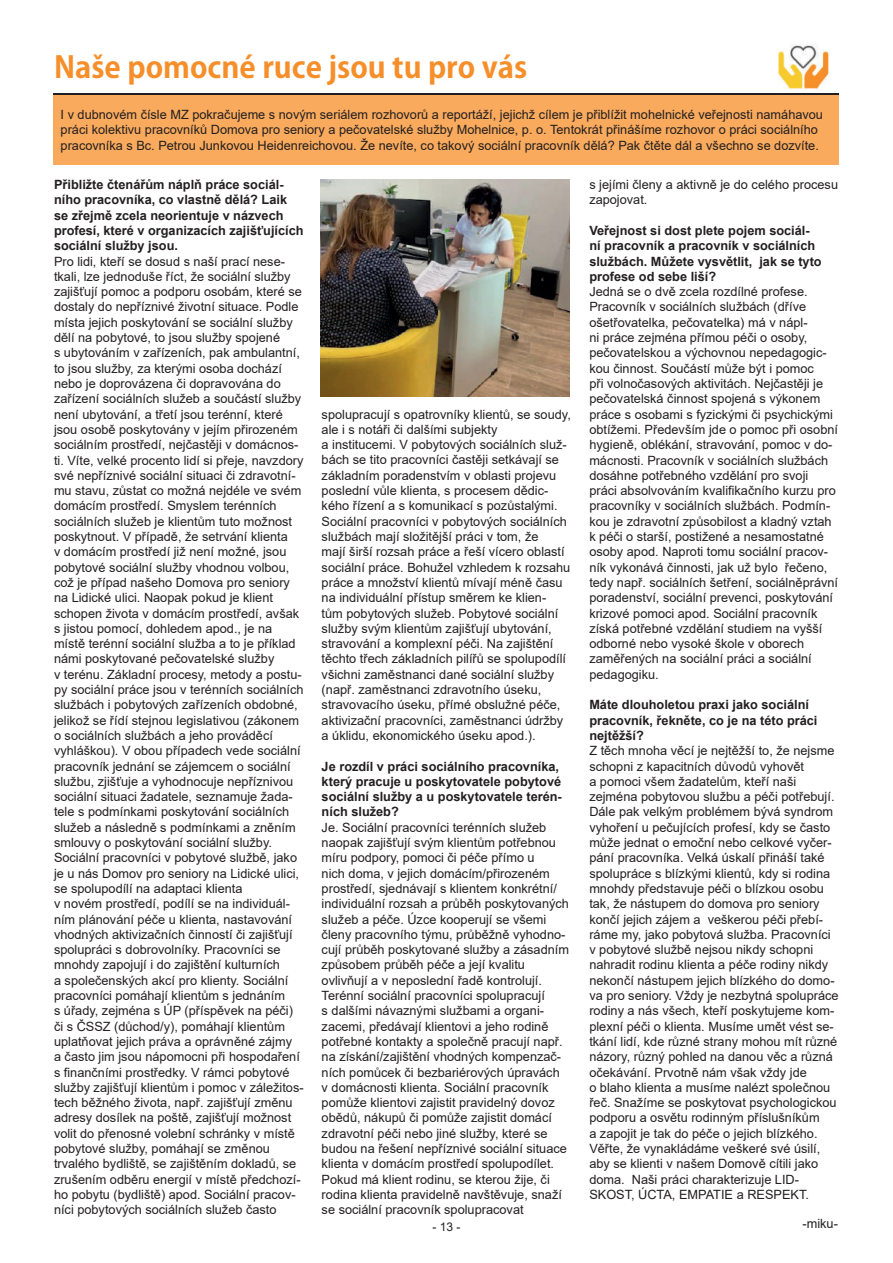
<style>
.page{position:relative;width:893px;height:1263px;background:#fff}
.page>*{position:absolute;margin:0;border:0;box-sizing:border-box;transform-origin:0 0}
.t1{font:700 29.7px "Koz Go Pr 6 N";color:#f68e2a}
.t2{font:12.75px/15.3px "Arial";color:#231f20}
.t3{font:700 12.75px/15.3px "Arial";color:#231f20}
.t4{font:12px "Arial";color:#231f20}
</style>
<div class="page">
<img style="left:778px;top:44px;width:52px;height:45px">
<div style="left:54px;top:93px;width:785px;height:72px;background:#f9aa5d"></div>
<hr style="left:54px;top:93px;width:785px;height:2px;background:#231f20">
<img style="left:321px;top:180px;width:248px;height:216px">
<h1 class="t1" style="left:54px;top:50px;width:475px">Naše pomocné ruce jsou tu pro vás</h1>
<p class="t2" style="left:61px;top:107px;width:764px">I v dubnovém čísle MZ pokračujeme s novým seriálem rozhovorů a reportáží, jejichž cílem je přiblížit mohelnické veřejnosti namáhavou práci kolektivu pracovníků Domova pro seniory a pečovatelské služby Mohelnice, p. o. Tentokrát přinášíme rozhovor o práci sociálního pracovníka s Bc. Petrou Junkovou Heidenreichovou. Že nevíte, co takový sociální pracovník dělá? Pak čtěte dál a všechno se dozvíte.</p>
<p class="t3" style="left:54px;top:177px;width:251px">Přibližte čtenářům náplň práce sociál&shy;ního pracovníka, co vlastně dělá? Laik se zřejmě zcela neorientuje v názvech profesí, které v organizacích zajišťujících sociální služby jsou.</p>
<p class="t2" style="left:54px;top:253px;width:251px">Pro lidi, kteří se dosud s naší prací nese&shy;tkali, lze jednoduše říct, že sociální služby zajišťují pomoc a podporu osobám, které se dostaly do nepříznivé životní situace. Podle místa jejich poskytování se sociální služby dělí na pobytové, to jsou služby spojené<br>s ubytováním v zařízeních, pak ambulantní, to jsou služby, za kterými osoba dochází nebo je doprovázena či dopravována do zařízení sociálních služeb a součástí služby není ubytování, a třetí jsou terénní, které jsou osobě poskytovány v jejím přirozeném sociálním prostředí, nejčastěji v domácnos&shy;ti. Víte, velké procento lidí si přeje, navzdory své nepříznivé sociální situaci či zdravotní&shy;mu stavu, zůstat co možná nejdéle ve svém domácím prostředí. Smyslem terénních sociálních služeb je klientům tuto možnost poskytnout. V případě, že setrvání klienta<br>v domácím prostředí již není možné, jsou pobytové sociální služby vhodnou volbou, což je případ našeho Domova pro seniory na Lidické ulici. Naopak pokud je klient schopen života v domácím prostředí, avšak s jistou pomocí, dohledem apod., je na místě terénní sociální služba a to je příklad námi poskytované pečovatelské služby<br>v terénu. Základní procesy, metody a postu&shy;py sociální práce jsou v terénních sociálních službách i pobytových zařízeních obdobné, jelikož se řídí stejnou legislativou (zákonem o sociálních službách a jeho prováděcí vyhláškou). V obou případech vede sociální pracovník jednání se zájemcem o sociální službu, zjišťuje a vyhodnocuje nepříznivou sociální situaci žadatele, seznamuje žada&shy;tele s podmínkami poskytování sociálních služeb a následně s podmínkami a zněním smlouvy o poskytování sociální služby.<br>Sociální pracovníci v pobytové službě, jako je u nás Domov pro seniory na Lidické ulici, se spolupodílí na adaptaci klienta<br>v novém prostředí, podílí se na individuál&shy;ním plánování péče u klienta, nastavování vhodných aktivizačních činností či zajišťují spolupráci s dobrovolníky. Pracovníci se mnohdy zapojují i do zajištění kulturních<br>a společenských akcí pro klienty. Sociální pracovníci pomáhají klientům s jednáním<br>s úřady, zejména s ÚP (příspěvek na péči) či s ČSSZ (důchod/y), pomáhají klientům uplatňovat jejich práva a oprávněné zájmy<br>a často jim jsou nápomocni při hospodaření s finančními prostředky. V rámci pobytové služby zajišťují klientům i pomoc v záležitos&shy;tech běžného života, např. zajišťují změnu adresy dosílek na poště, zajišťují možnost volit do přenosné volební schránky v místě pobytové služby, pomáhají se změnou trvalého bydliště, se zajištěním dokladů, se zrušením odběru energií v místě předchozí&shy;ho pobytu (bydliště) apod. Sociální pracov&shy;níci pobytových sociálních služeb často</p>
<p class="t2" style="left:322px;top:406px;width:251px">spolupracují s opatrovníky klientů, se soudy, ale i s notáři či dalšími subjekty<br>a institucemi. V pobytových sociálních služ&shy;bách se tito pracovníci častěji setkávají se základním poradenstvím v oblasti projevu poslední vůle klienta, s procesem dědic&shy;kého řízení a s komunikací s pozůstalými.<br>Sociální pracovníci v pobytových sociálních službách mají složitější práci v tom, že<br>mají širší rozsah práce a řeší vícero oblastí sociální práce. Bohužel vzhledem k rozsahu práce a množství klientů mívají méně času na individuální přístup směrem ke klien-<br>tům pobytových služeb. Pobytové sociální služby svým klientům zajišťují ubytování, stravování a komplexní péči. Na zajištění těchto třech základních pilířů se spolupodílí všichni zaměstnanci dané sociální služby (např. zaměstnanci zdravotního úseku, stravovacího úseku, přímé obslužné péče, aktivizační pracovníci, zaměstnanci údržby a úklidu, ekonomického úseku apod.).</p>
<p class="t3" style="left:322px;top:758px;width:242px">Je rozdíl v práci sociálního pracovníka, který pracuje u poskytovatele pobytové sociální služby a u poskytovatele terén&shy;ních služeb?</p>
<p class="t2" style="left:322px;top:819px;width:249px">Je. Sociální pracovníci terénních služeb naopak zajišťují svým klientům potřebnou míru podpory, pomoci či péče přímo u<br>nich doma, v jejich domácím/přirozeném prostředí, sjednávají s klientem konkrétní/ individuální rozsah a průběh poskytovaných služeb a péče. Úzce kooperují se všemi členy pracovního týmu, průběžně vyhodno&shy;cují průběh poskytované služby a zásadním způsobem průběh péče a její kvalitu ovlivňují a v neposlední řadě kontrolují.<br>Terénní sociální pracovníci spolupracují<br>s dalšími návaznými službami a organi&shy;zacemi, předávají klientovi a jeho rodině potřebné kontakty a společně pracují např. na získání/zajištění vhodných kompenzač&shy;ních pomůcek či bezbariérových úpravách v domácnosti klienta. Sociální pracovník pomůže klientovi zajistit pravidelný dovoz obědů, nákupů či pomůže zajistit domácí zdravotní péči nebo jiné služby, které se budou na řešení nepříznivé sociální situace klienta v domácím prostředí spolupodílet.<br>Pokud má klient rodinu, se kterou žije, či rodina klienta pravidelně navštěvuje, snaží se sociální pracovník spolupracovat</p>
<p class="t4" style="left:432px;top:1218px;width:30px">- 13 -</p>
<p class="t2" style="left:589px;top:177px;width:250px">s jejími členy a aktivně je do celého procesu zapojovat.</p>
<p class="t3" style="left:589px;top:223px;width:234px">Veřejnost si dost plete pojem sociál&shy;ní pracovník a pracovník v sociálních službách. Můžete vysvětlit, jak se tyto profese od sebe liší?</p>
<p class="t2" style="left:589px;top:284px;width:250px">Jedná se o dvě zcela rozdílné profese.<br>Pracovník v sociálních službách (dříve ošetřovatelka, pečovatelka) má v nápl-<br>ni práce zejména přímou péči o osoby, pečovatelskou a výchovnou nepedagogic&shy;kou činnost. Součástí může být i pomoc<br>při volnočasových aktivitách. Nejčastěji je pečovatelská činnost spojená s výkonem práce s osobami s fyzickými či psychickými obtížemi. Především jde o pomoc při osobní hygieně, oblékání, stravování, pomoc v do&shy;mácnosti. Pracovník v sociálních službách dosáhne potřebného vzdělání pro svoji práci absolvováním kvalifikačního kurzu pro pracovníky v sociálních službách. Podmín&shy;kou je zdravotní způsobilost a kladný vztah k péči o starší, postižené a nesamostatné osoby apod. Naproti tomu sociální pracov&shy;ník vykonává činnosti, jak už bylo řečeno, tedy např. sociálních šetření, sociálněprávní poradenství, sociální prevenci, poskytování krizové pomoci apod. Sociální pracovník získá potřebné vzdělání studiem na vyšší odborné nebo vysoké škole v oborech zaměřených na sociální práci a sociální pedagogiku.</p>
<p class="t3" style="left:589px;top:697px;width:230px">Máte dlouholetou praxi jako sociální pracovník, řekněte, co je na této práci nejtěžší?</p>
<p class="t2" style="left:589px;top:743px;width:251px">Z těch mnoha věcí je nejtěžší to, že nejsme schopni z kapacitních důvodů vyhovět<br>a pomoci všem žadatelům, kteří naši zejména pobytovou službu a péči potřebují.<br>Dále pak velkým problémem bývá syndrom vyhoření u pečujících profesí, kdy se často může jednat o emoční nebo celkové vyčer&shy;pání pracovníka. Velká úskalí přináší také spolupráce s blízkými klientů, kdy si rodina mnohdy představuje péči o blízkou osobu tak, že nástupem do domova pro seniory končí jejich zájem a veškerou péči přebí&shy;ráme my, jako pobytová služba. Pracovníci v pobytové službě nejsou nikdy schopni nahradit rodinu klienta a péče rodiny nikdy nekončí nástupem jejich blízkého do domo&shy;va pro seniory. Vždy je nezbytná spolupráce rodiny a nás všech, kteří poskytujeme kom&shy;plexní péči o klienta. Musíme umět vést se&shy;tkání lidí, kde různé strany mohou mít různé názory, různý pohled na danou věc a různá očekávání. Prvotně nám však vždy jde<br>o blaho klienta a musíme nalézt společnou řeč. Snažíme se poskytovat psychologickou podporu a osvětu rodinným příslušníkům<br>a zapojit je tak do péče o jejich blízkého.<br>Věřte, že vynakládáme veškeré své úsilí, aby se klienti v našem Domově cítili jako doma. Naši práci charakterizuje LID-SKOST, ÚCTA, EMPATIE a RESPEKT.</p>
<p class="t2" style="left:802px;top:1216px;width:37px">-miku-</p>
</div>
